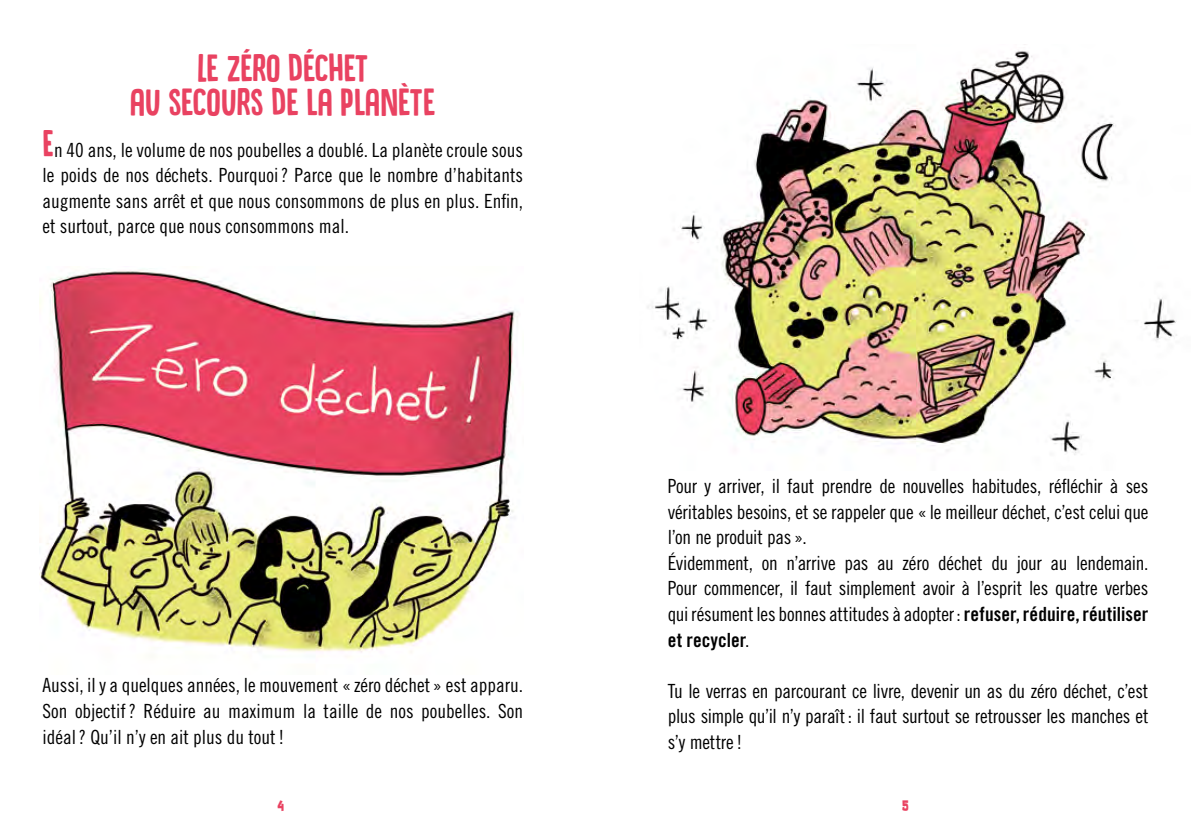
<style>
.page{position:relative;width:1191px;height:834px;background:#fff}
.page>*{position:absolute;margin:0;border:0;box-sizing:border-box;transform-origin:0 0}
.t1{font:40.5px/34.5px "DK Canoodle";letter-spacing:-.02em;color:#e94261;text-align:center}
.t2{font:19.5px/25.5px "Trade Gothic Cond Eighteen";letter-spacing:-.01em;color:#000;text-align:justify}
.t3{font:19.5px "Trade Gothic Bold Cond Twenty";color:#000}
.t4{font:12px "Supersonic Rocketship";color:#e94261}
.s1{font-family:"DK Canoodle";font-size:40.5px;color:#e94261}
.s2{font-family:"Trade Gothic Bold Cond Twenty"}
.s3{font-family:"Trade Gothic Cond Eighteen"}
</style>
<div class="page">
<img style="left:647px;top:50px;width:530px;height:405px">
<img style="left:40px;top:270px;width:478px;height:383px">
<h1 class="t1" style="left:130px;top:51px;width:308px">LE ZÉRO DÉCHET<br>AU SECOURS DE LA PLANÈTE</h1>
<p class="t2" style="left:43px;top:137px;width:482px"><span class="s1">E</span>n 40 ans, le volume de nos poubelles a doublé. La planète croule sous le poids de nos déchets. Pourquoi? Parce que le nombre d’habitants augmente sans arrêt et que nous consommons de plus en plus. Enfin, et surtout, parce que nous consommons mal.</p>
<p class="t2" style="left:42px;top:672px;width:482px">Aussi, il y a quelques années, le mouvement « zéro déchet » est apparu.<br>Son objectif? Réduire au maximum la taille de nos poubelles. Son idéal? Qu’il n’y en ait plus du tout!</p>
<p class="t4" style="left:277px;top:796px;width:8px">4</p>
<p class="t2" style="left:668px;top:473px;width:482px;text-align:left">Pour y arriver, il faut prendre de nouvelles habitudes, réfléchir à ses véritables besoins, et se rappeler que «le meilleur déchet, c’est celui que l’on ne produit pas».<br>Évidemment, on n’arrive pas au zéro déchet du jour au lendemain.<br>Pour commencer, il faut simplement avoir à l’esprit les quatre verbes qui résument les bonnes attitudes à adopter: <span class="s2">refuser, réduire, réutiliser</span></p>
<p class="t3" style="left:668px;top:627px;width:83px">et recycler<span class="s3">.</span></p>
<p class="t2" style="left:668px;top:677px;width:482px">Tu le verras en parcourant ce livre, devenir un as du zéro déchet, c’est plus simple qu’il n’y paraît: il faut surtout se retrousser les manches et s’y mettre!</p>
<p class="t4" style="left:902px;top:796px;width:8px">5</p>
</div>
